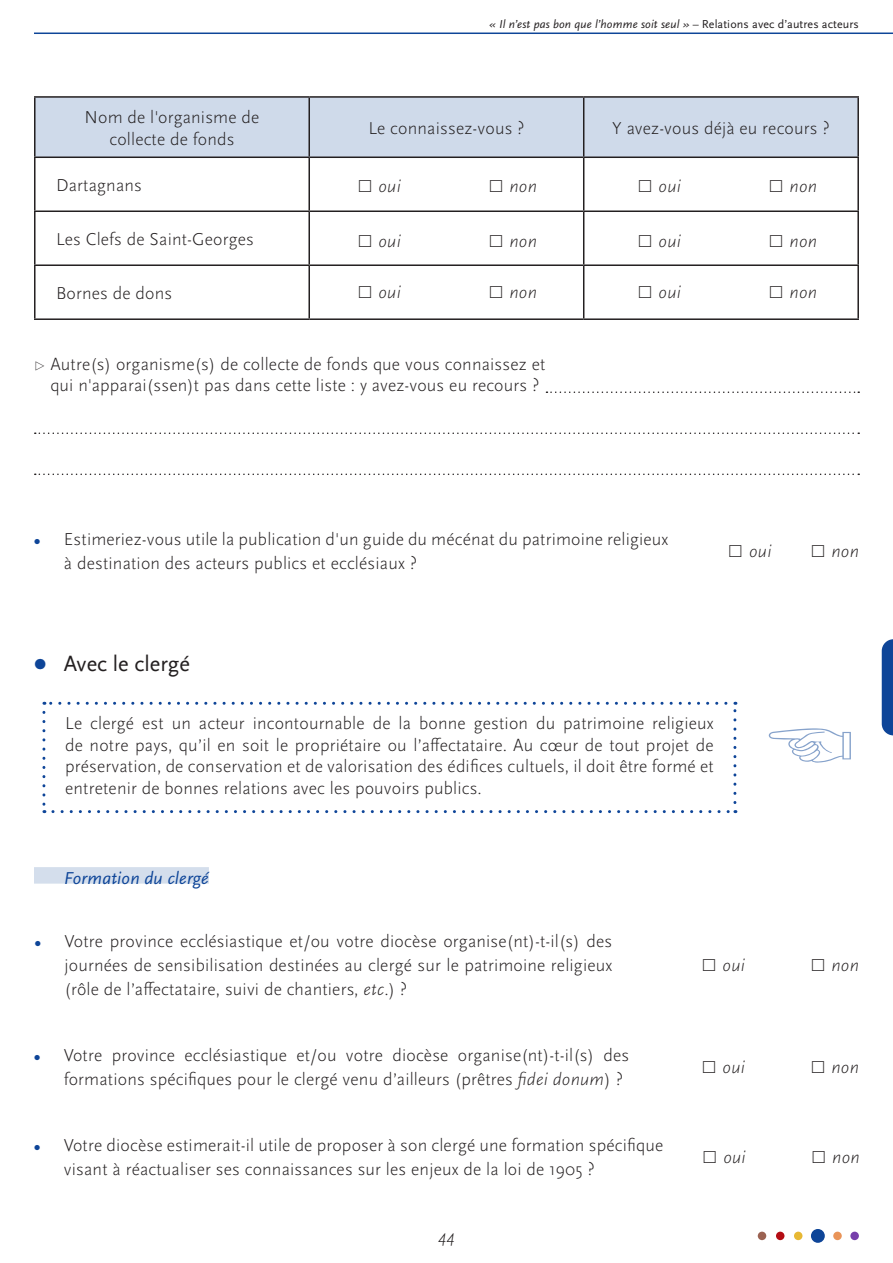
<style>
.page{position:relative;width:893px;height:1263px;background:#fff}
.page>*{position:absolute;margin:0;border:0;box-sizing:border-box;transform-origin:0 0}
.t1{font:500 88.65px "Adobe Myungjo Std";color:#86a2cb}
.t2{font:22.5px "Scala Sans Pro";color:#231f20}
.Textes_précisions_consignes_pointillés{font:300 18px/24px "Scala Sans Pro";letter-spacing:.01em;color:#231f20}
.texte_questionnaire{font:300 18px/21.6px "Scala Sans Pro";letter-spacing:.01em;color:#231f20;text-align:center}
.Réponses_ital{font:italic 300 18px "Scala Sans Pro";letter-spacing:.01em;color:#231f20}
.Texte_cellules_CENTRÉ{font:300 18px/21.6px "Scala Sans Pro";letter-spacing:.01em;color:#231f20;text-align:center}
.Titre_a{font:italic 18px "Scala Sans Pro";letter-spacing:.01em;color:#0e4598}
.t3{font:italic 12px "Scala Sans Pro";letter-spacing:.01em;color:#231f20}
.s1{font-style:normal}
.s2{font-family:"Scala Pro";font-weight:400;font-style:normal}
.s3{font-weight:400}
.s4{font-weight:900;font-size:15px;color:#0e4598}
.s5{font-weight:900;font-size:30px;color:#0e4598}
.s6{font-style:italic}
</style>
<div class="page">
<hr style="left:34px;top:33px;width:859px;height:1px;background:#0e4598">
<div style="left:758px;top:1231px;width:8px;height:9px;background:#9b6252;border-radius:50%"></div>
<div style="left:776px;top:1231px;width:8px;height:9px;background:#b40d14;border-radius:50%"></div>
<div style="left:794px;top:1231px;width:8px;height:9px;background:#e7b834;border-radius:50%"></div>
<div style="left:811px;top:1229px;width:14px;height:14px;background:#0e4598;border-radius:50%"></div>
<svg style="left:833px;top:1231px;width:9px;height:9px"></svg>
<div style="left:850px;top:1231px;width:9px;height:9px;background:#773fab;border-radius:50%"></div>
<svg style="left:882px;top:639px;width:11px;height:96px"></svg>
<div style="left:36px;top:98px;width:821px;height:59px;background:#cfdaea"></div>
<hr style="left:34px;top:96px;width:275px;height:2px;background:#231f20">
<hr style="left:34px;top:98px;width:2px;height:59px;background:#231f20">
<hr style="left:309px;top:96px;width:275px;height:2px;background:#231f20">
<hr style="left:308px;top:98px;width:2px;height:59px;background:#231f20">
<hr style="left:584px;top:96px;width:275px;height:2px;background:#231f20">
<hr style="left:583px;top:98px;width:1px;height:59px;background:#231f20">
<hr style="left:857px;top:98px;width:2px;height:59px;background:#231f20">
<hr style="left:34px;top:157px;width:275px;height:1px;background:#231f20">
<hr style="left:34px;top:158px;width:2px;height:52px;background:#231f20">
<hr style="left:309px;top:157px;width:275px;height:1px;background:#231f20">
<hr style="left:308px;top:158px;width:2px;height:52px;background:#231f20">
<hr style="left:584px;top:157px;width:275px;height:1px;background:#231f20">
<hr style="left:583px;top:158px;width:1px;height:52px;background:#231f20">
<hr style="left:857px;top:158px;width:2px;height:52px;background:#231f20">
<hr style="left:34px;top:210px;width:275px;height:2px;background:#231f20">
<hr style="left:34px;top:212px;width:2px;height:52px;background:#231f20">
<hr style="left:309px;top:210px;width:275px;height:2px;background:#231f20">
<hr style="left:308px;top:212px;width:2px;height:52px;background:#231f20">
<hr style="left:584px;top:210px;width:275px;height:2px;background:#231f20">
<hr style="left:583px;top:212px;width:1px;height:52px;background:#231f20">
<hr style="left:857px;top:212px;width:2px;height:52px;background:#231f20">
<hr style="left:34px;top:264px;width:275px;height:2px;background:#231f20">
<hr style="left:34px;top:266px;width:2px;height:52px;background:#231f20">
<hr style="left:309px;top:264px;width:275px;height:2px;background:#231f20">
<hr style="left:308px;top:266px;width:2px;height:52px;background:#231f20">
<hr style="left:584px;top:264px;width:275px;height:2px;background:#231f20">
<hr style="left:583px;top:266px;width:1px;height:52px;background:#231f20">
<hr style="left:857px;top:266px;width:2px;height:52px;background:#231f20">
<hr style="left:34px;top:318px;width:275px;height:2px;background:#231f20">
<hr style="left:309px;top:318px;width:275px;height:2px;background:#231f20">
<hr style="left:584px;top:318px;width:275px;height:2px;background:#231f20">
<svg style="left:35px;top:432px;width:824px;height:2px"></svg>
<svg style="left:546px;top:391px;width:313px;height:2px"></svg>
<svg style="left:35px;top:473px;width:824px;height:2px"></svg>
<svg style="left:42px;top:712px;width:3px;height:101px"></svg>
<svg style="left:53px;top:810px;width:683px;height:3px"></svg>
<svg style="left:733px;top:702px;width:3px;height:100px"></svg>
<svg style="left:44px;top:702px;width:682px;height:3px"></svg>
<div style="left:34px;top:867px;width:175px;height:17px;background:#d4deec"></div>
<p class="t3" style="left:489px;top:18px;width:371px">« Il n’est pas bon que l’homme soit seul » <span class="s1">– Relations avec d’autres acteurs</span></p>
<p class="Texte_cellules_CENTRÉ" style="left:85px;top:106px;width:176px">Nom de l'organisme de collecte de fonds</p>
<p class="Texte_cellules_CENTRÉ" style="left:368px;top:117px;width:158px">Le connaissez-vous ?</p>
<p class="Texte_cellules_CENTRÉ" style="left:612px;top:117px;width:219px">Y avez-vous déjà eu recours ?</p>
<p class="texte_questionnaire" style="left:56px;top:174px;width:88px">Dartagnans</p>
<p class="texte_questionnaire" style="left:56px;top:228px;width:199px">Les Clefs de Saint-Georges</p>
<p class="texte_questionnaire" style="left:56px;top:282px;width:118px">Bornes de dons</p>
<p class="Réponses_ital" style="left:356px;top:176px;width:46px"><span class="s2">□</span> oui</p>
<p class="Réponses_ital" style="left:636px;top:176px;width:46px"><span class="s2">□</span> oui</p>
<p class="Réponses_ital" style="left:487px;top:176px;width:51px"><span class="s2">□</span> non</p>
<p class="Réponses_ital" style="left:767px;top:176px;width:51px"><span class="s2">□</span> non</p>
<p class="Réponses_ital" style="left:356px;top:231px;width:46px"><span class="s2">□</span> oui</p>
<p class="Réponses_ital" style="left:356px;top:282px;width:46px"><span class="s2">□</span> oui</p>
<p class="Réponses_ital" style="left:636px;top:282px;width:46px"><span class="s2">□</span> oui</p>
<p class="Réponses_ital" style="left:636px;top:231px;width:46px"><span class="s2">□</span> oui</p>
<p class="Réponses_ital" style="left:487px;top:231px;width:51px"><span class="s2">□</span> non</p>
<p class="Réponses_ital" style="left:487px;top:282px;width:51px"><span class="s2">□</span> non</p>
<p class="Réponses_ital" style="left:767px;top:282px;width:51px"><span class="s2">□</span> non</p>
<p class="Réponses_ital" style="left:767px;top:231px;width:51px"><span class="s2">□</span> non</p>
<p class="texte_questionnaire" style="left:34px;top:353px;width:513px"><span class="s3">▹</span> Autre(s) organisme(s) de collecte de fonds que vous connaissez et qui n'apparai(ssen)t pas dans cette liste : y avez-vous eu recours ?</p>
<p class="Textes_précisions_consignes_pointillés" style="left:64px;top:527px;width:606px;text-indent:-30px"><span class="s4">•</span> Estimeriez-vous utile la publication d'un guide du mécénat du patrimoine religieux à destination des acteurs publics et ecclésiaux ?</p>
<p class="Réponses_ital" style="left:727px;top:541px;width:46px"><span class="s2">□</span> oui</p>
<p class="Réponses_ital" style="left:809px;top:541px;width:51px"><span class="s2">□</span> non</p>
<p class="t2" style="left:34px;top:651px;width:157px"><span class="s5">•</span> Avec le clergé</p>
<p class="Textes_précisions_consignes_pointillés" style="left:65px;top:713px;width:650px;line-height:21.6px;text-align:justify">Le clergé est un acteur incontournable de la bonne gestion du patrimoine religieux de notre pays, qu’il en soit le propriétaire ou l’affectataire. Au cœur de tout projet de préservation, de conservation et de valorisation des édifices cultuels, il doit être formé et entretenir de bonnes relations avec les pouvoirs publics.</p>
<p class="Titre_a" style="left:64px;top:867px;width:147px">Formation du clergé</p>
<p class="t1" style="left:766px;top:702px;width:90px">☜</p>
<p class="Textes_précisions_consignes_pointillés" style="left:65px;top:929px;width:549px;text-align:justify;text-indent:-30px"><span class="s4">•</span> Votre province ecclésiastique et/ou votre diocèse organise(nt)-t-il(s) des journées de sensibilisation destinées au clergé sur le patrimoine religieux (rôle de l’affectataire, suivi de chantiers, <span class="s6">etc</span>.) ?</p>
<p class="Textes_précisions_consignes_pointillés" style="left:64px;top:1043px;width:567px;text-indent:-30px"><span class="s4">•</span> Votre province ecclésiastique et/ou votre diocèse organise(nt)-t-il(s) des formations spécifiques pour le clergé venu d’ailleurs (prêtres <span class="s6">fidei donum</span>) ?</p>
<p class="Textes_précisions_consignes_pointillés" style="left:64px;top:1133px;width:601px;text-indent:-30px"><span class="s4">•</span> Votre diocèse estimerait-il utile de proposer à son clergé une formation spécifique visant à réactualiser ses connaissances sur les enjeux de la loi de 1905 ?</p>
<p class="Réponses_ital" style="left:438px;top:1226px;width:18px">44</p>
<p class="Réponses_ital" style="left:700px;top:955px;width:46px"><span class="s2">□</span> oui</p>
<p class="Réponses_ital" style="left:700px;top:1057px;width:46px"><span class="s2">□</span> oui</p>
<p class="Réponses_ital" style="left:701px;top:1146px;width:46px"><span class="s2">□</span> oui</p>
<p class="Réponses_ital" style="left:809px;top:955px;width:51px"><span class="s2">□</span> non</p>
<p class="Réponses_ital" style="left:809px;top:1057px;width:51px"><span class="s2">□</span> non</p>
<p class="Réponses_ital" style="left:810px;top:1146px;width:51px"><span class="s2">□</span> non</p>
</div>
